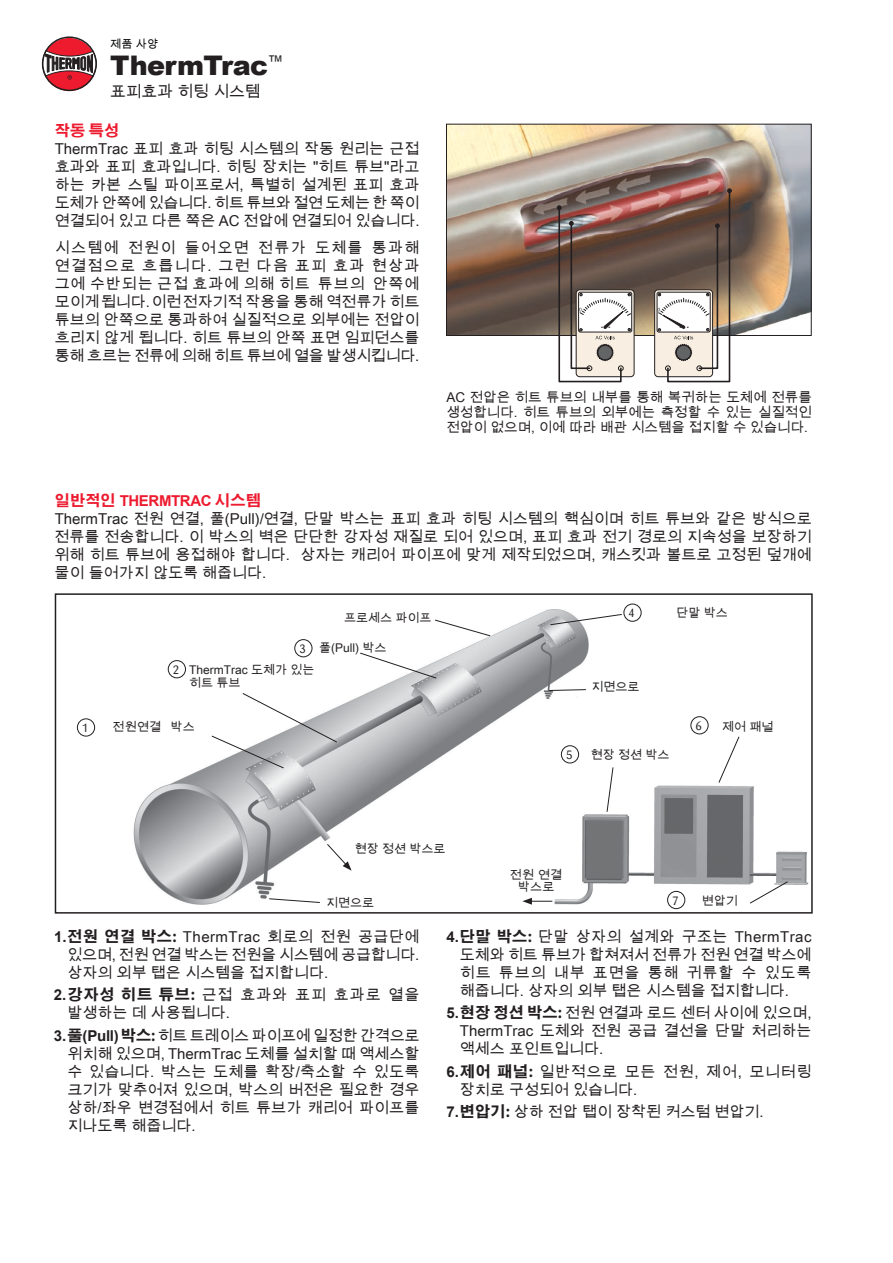
<style>
.page{position:relative;width:893px;height:1263px;background:#fff}
.page>*{position:absolute;margin:0;border:0;box-sizing:border-box;transform-origin:0 0}
.t1{font:900 27px "Arial";letter-spacing:-.025em;color:#231f20}
.t2{font:15.75px "Arial Unicode MS";color:#231f20}
.t3{font:15px/18px "Arial Unicode MS";color:#231f20;text-align:justify}
.t4{font:15px/18px "Arial Unicode MS";letter-spacing:.045em;color:#231f20}
.t5{font:15px/18px "Arial Unicode MS";letter-spacing:.03em;color:#231f20}
.t6{font:700 15px "Arial";letter-spacing:-.025em;color:#ed1b2f}
.t7{font:700 15px "Adobe Gothic Std";color:#ed1b2f}
.t8{font:13.5px/15px "Arial Unicode MS";color:#231f20;text-align:justify}
.t9{font:12px/13.5px "Arial Unicode MS";color:#231f20}
.t10{font:12px "Barmeno";color:#231f20}
.t11{font:11.25px "Arial Unicode MS";color:#020304}
.s1{font-family:"Adobe Gothic Std"}
.s2{font-family:"Arial";font-weight:700}
.s3{font-family:"Adobe Gothic Std";font-weight:700}
</style>
<div class="page">
<div style="left:43px;top:38px;width:53px;height:53px;background:#ed1b2d;border-radius:50%"></div>
<svg style="left:42px;top:50px;width:55px;height:30px"></svg>
<div style="left:42px;top:36px;width:55px;height:55px;border:2px solid #231f20;border-radius:50%"></div>
<img style="left:448px;top:126px;width:362px;height:208px">
<div style="left:446px;top:124px;width:366px;height:212px;border:1px solid #231f20"></div>
<div style="left:654px;top:289px;width:59px;height:88px;border:1px solid #231f20;border-radius:4px"></div>
<div style="left:576px;top:289px;width:58px;height:88px;border:1px solid #231f20;border-radius:4px"></div>
<svg style="left:656px;top:188px;width:76px;height:194px"></svg>
<svg style="left:557px;top:205px;width:74px;height:177px"></svg>
<img style="left:133px;top:610px;width:456px;height:294px">
<img style="left:552px;top:780px;width:257px;height:130px">
<div style="left:55px;top:593px;width:758px;height:321px;border:2px solid #231f20"></div>
<div style="left:77px;top:718px;width:18px;height:18px;border:1px solid #231f20;border-radius:50%"></div>
<div style="left:294px;top:639px;width:18px;height:18px;border:1px solid #231f20;border-radius:50%"></div>
<div style="left:168px;top:660px;width:18px;height:18px;border:1px solid #231f20;border-radius:50%"></div>
<svg style="left:550px;top:614px;width:72px;height:11px"></svg>
<svg style="left:359px;top:652px;width:78px;height:27px"></svg>
<svg style="left:211px;top:692px;width:127px;height:77px"></svg>
<svg style="left:326px;top:843px;width:26px;height:28px"></svg>
<svg style="left:434px;top:619px;width:57px;height:18px"></svg>
<svg style="left:548px;top:689px;width:39px;height:2px"></svg>
<svg style="left:268px;top:898px;width:53px;height:5px"></svg>
<svg style="left:749px;top:881px;width:39px;height:23px"></svg>
<svg style="left:718px;top:736px;width:22px;height:47px"></svg>
<div style="left:690px;top:716px;width:18px;height:18px;border:1px solid #231f20;border-radius:50%"></div>
<div style="left:667px;top:891px;width:18px;height:18px;border:1px solid #231f20;border-radius:50%"></div>
<svg style="left:606px;top:767px;width:8px;height:46px"></svg>
<div style="left:561px;top:745px;width:18px;height:18px;border:1px solid #231f20;border-radius:50%"></div>
<svg style="left:522px;top:898px;width:30px;height:7px"></svg>
<div style="left:623px;top:604px;width:18px;height:18px;border:1px solid #231f20;border-radius:50%"></div>
<p class="t11" style="left:110px;top:36px;width:50px">제품 사양</p>
<h1 class="t1" style="left:110px;top:46px;width:175px">ThermTrac<sup>™</sup></h1>
<p class="t2" style="left:110px;top:80px;width:152px">표피효과 히팅 시스템</p>
<p class="t7" style="left:55px;top:121px;width:66px">작동 특성</p>
<p class="t3" style="left:55px;top:139px;width:366px">ThermTrac 표피 효과 히팅 시스템의 작동 원리는 근접 효과와 표피 효과입니다. 히팅 장치는 "히트 튜브"라고 하는 카본 스틸 파이프로서, 특별히 설계된 표피 효과 도체가 안쪽에 있습니다. 히트 튜브와 절연 도체는 한 쪽이 연결되어 있고 다른 쪽은 AC 전압에 연결되어 있습니다.</p>
<p class="t3" style="left:55px;top:238px;width:366px">시스템에 전원이 들어오면 전류가 도체를 통과해 연결점으로 흐릅니다. 그런 다음 표피 효과 현상과 그에 수반되는 근접 효과에 의해 히트 튜브의 안쪽에 모이게됩니다.이런전자기적 작용을 통해 역전류가 히트 튜브의 안쪽으로 통과하여 실질적으로 외부에는 전압이 흐리지 않게 됩니다. 히트 튜브의 안쪽 표면 임피던스를 통해 흐르는 전류에 의해 히트 튜브에 열을 발생시킵니다.</p>
<p class="t8" style="left:446px;top:389px;width:367px">AC 전압은 히트 튜브의 내부를 통해 복귀하는 도체에 전류를 생성합니다. 히트 튜브의 외부에는 측정할 수 있는 실질적인 전압이 없으며, 이에 따라 배관 시스템을 접지할 수 있습니다.</p>
<p class="t6" style="left:55px;top:491px;width:207px"><span class="s1">일반적인</span> THERMTRAC <span class="s1">시스템</span></p>
<p class="t3" style="left:55px;top:509px;width:759px">ThermTrac 전원 연결, 풀(Pull)/연결, 단말 박스는 표피 효과 히팅 시스템의 핵심이며 히트 튜브와 같은 방식으로 전류를 전송합니다. 이 박스의 벽은 단단한 강자성 재질로 되어 있으며, 표피 효과 전기 경로의 지속성을 보장하기 위해 히트 튜브에 용접해야 합니다. 상자는 캐리어 파이프에 맞게 제작되었으며, 캐스킷과 볼트로 고정된 덮개에 물이 들어가지 않도록 해줍니다.</p>
<p class="t10" style="left:82px;top:721px;width:8px">1</p>
<p class="t10" style="left:173px;top:663px;width:8px">2</p>
<p class="t10" style="left:299px;top:642px;width:8px">3</p>
<p class="t9" style="left:344px;top:610px;width:89px">프로세스 파이프</p>
<p class="t9" style="left:319px;top:641px;width:69px">풀(Pull) 박스</p>
<p class="t9" style="left:189px;top:663px;width:127px">ThermTrac 도체가 있는 히트 튜브</p>
<p class="t9" style="left:113px;top:720px;width:84px">전원연결 박스</p>
<p class="t9" style="left:355px;top:841px;width:92px">현장 정션 박스로</p>
<p class="t9" style="left:326px;top:896px;width:49px">지면으로</p>
<p class="t10" style="left:628px;top:606px;width:8px">4</p>
<p class="t9" style="left:676px;top:606px;width:53px">단말 박스</p>
<p class="t9" style="left:591px;top:680px;width:49px">지면으로</p>
<p class="t10" style="left:566px;top:748px;width:8px">5</p>
<p class="t9" style="left:591px;top:748px;width:80px">현장 정션 박스</p>
<p class="t10" style="left:695px;top:719px;width:8px">6</p>
<p class="t9" style="left:722px;top:719px;width:53px">제어 패널</p>
<p class="t9" style="left:510px;top:869px;width:54px;line-height:12px;text-align:center">전원 연결 박스로</p>
<p class="t10" style="left:672px;top:893px;width:8px">7</p>
<p class="t9" style="left:702px;top:894px;width:37px">변압기</p>
<p class="t3" style="left:67px;top:927px;width:353px;text-indent:-13px"><span class="s2">1.</span><span class="s3">전원 연결 박스:</span> ThermTrac 회로의 전원 공급단에 있으며, 전원 연결 박스는 전원을 시스템에 공급합니다. 상자의 외부 탭은 시스템을 접지합니다.</p>
<p class="t5" style="left:67px;top:985px;width:353px;text-indent:-13px"><span class="s2">2.</span><span class="s3">강자성 히트 튜브:</span> 근접 효과와 표피 효과로 열을 발생하는 데 사용됩니다.</p>
<p class="t3" style="left:67px;top:1026px;width:354px;text-indent:-13px"><span class="s2">3.</span><span class="s3">풀</span><span class="s2">(PULL)</span> <span class="s3">박스:</span> 히트 트레이스 파이프에 일정한 간격으로 위치해 있으며, ThermTrac 도체를 설치할 때 액세스할 수 있습니다. 박스는 도체를 확장/축소할 수 있도록 크기가 맞추어져 있으며, 박스의 버전은 필요한 경우 상하/좌우 변경점에서 히트 튜브가 캐리어 파이프를 지나도록 해줍니다.</p>
<p class="t3" style="left:460px;top:927px;width:353px;text-indent:-13px"><span class="s2">4.</span><span class="s3">단말 박스:</span> 단말 상자의 설계와 구조는 ThermTrac 도체와 히트 튜브가 합쳐져서 전류가 전원 연결 박스에 히트 튜브의 내부 표면을 통해 귀류할 수 있도록 해줍니다. 상자의 외부 탭은 시스템을 접지합니다.</p>
<p class="t3" style="left:460px;top:1003px;width:353px;text-indent:-14px"><span class="s2">5.</span><span class="s3">현장 정션 박스:</span> 전원 연결과 로드 센터 사이에 있으며, ThermTrac 도체와 전원 공급 결선을 단말 처리하는 액세스 포인트입니다.</p>
<p class="t4" style="left:460px;top:1062px;width:353px;text-indent:-13px"><span class="s2">6.</span><span class="s3">제어 패널:</span> 일반적으로 모든 전원, 제어, 모니터링 장치로 구성되어 있습니다.</p>
<p class="t3" style="left:446px;top:1102px;width:319px"><span class="s2">7.</span><span class="s3">변압기:</span> 상하 전압 탭이 장착된 커스텀 변압기.</p>
</div>
